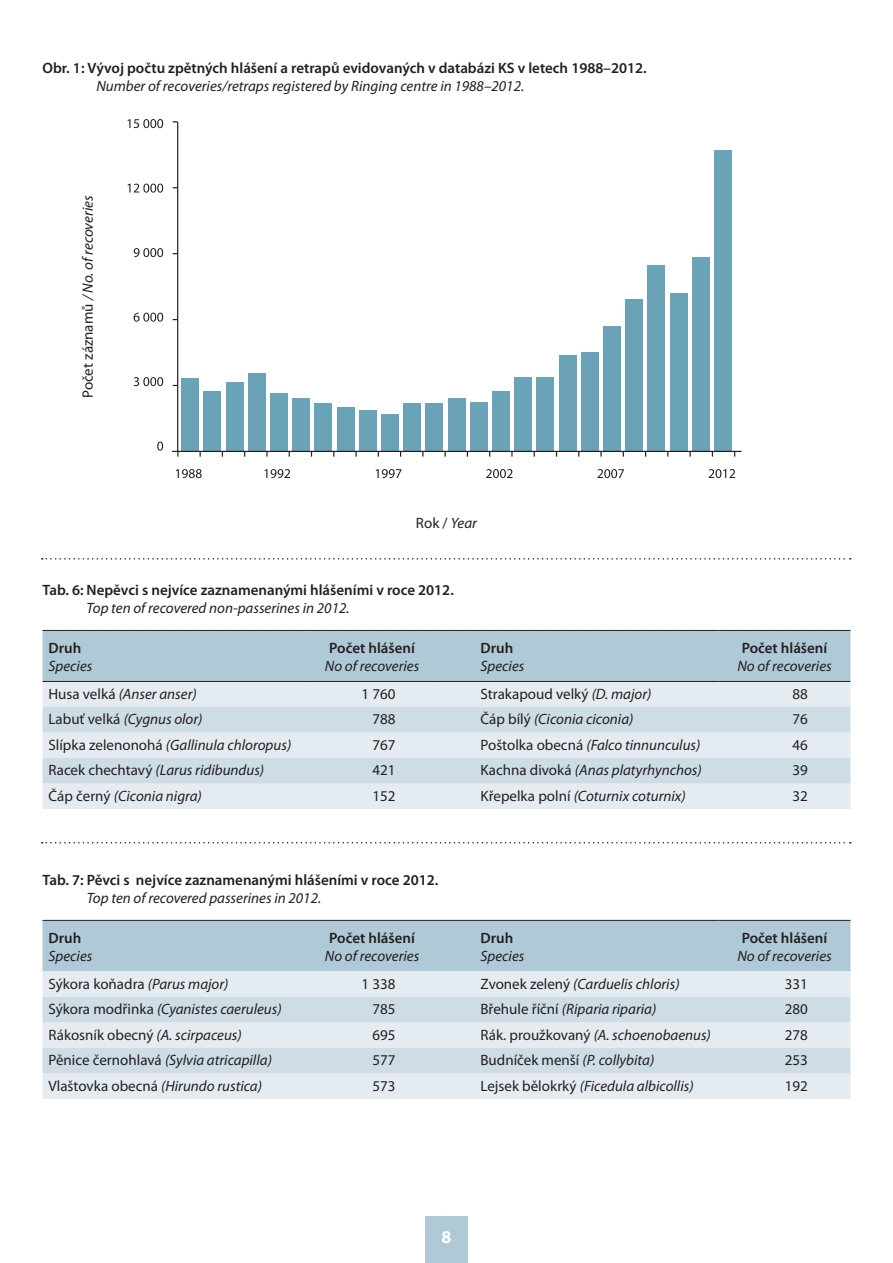
<style>
.page{position:relative;width:893px;height:1263px;background:#fff}
.page>*{position:absolute;margin:0;border:0;box-sizing:border-box;transform-origin:0 0}
.t1{font:700 18px "Myriad Pro";color:#fff}
.t2{font:italic 15px "Myriad Pro";color:#231f20}
.t3{font:600 15px "Myriad Pro";color:#231f20}
.t4{font:15px "Myriad Pro";color:#231f20}
.s1{font-style:normal}
.s2{font-style:italic}
</style>
<div class="page">
<div style="left:43px;top:631px;width:807px;height:50px;background:#b0c9d6"></div>
<div style="left:43px;top:682px;width:807px;height:127px;background:#e4ecf1"></div>
<svg style="left:43px;top:707px;width:807px;height:76px;background:#d4e1e9"></svg>
<hr style="left:43px;top:630px;width:263px;height:1px;background:#231f20">
<hr style="left:306px;top:630px;width:132px;height:1px;background:#231f20">
<hr style="left:438px;top:630px;width:281px;height:1px;background:#231f20">
<hr style="left:719px;top:630px;width:131px;height:1px;background:#231f20">
<hr style="left:43px;top:681px;width:263px;height:1px;background:#231f20">
<hr style="left:306px;top:681px;width:132px;height:1px;background:#231f20">
<hr style="left:438px;top:681px;width:281px;height:1px;background:#231f20">
<hr style="left:719px;top:681px;width:131px;height:1px;background:#231f20">
<div style="left:43px;top:921px;width:807px;height:50px;background:#b0c9d6"></div>
<div style="left:43px;top:971px;width:807px;height:128px;background:#e4ecf1"></div>
<svg style="left:43px;top:997px;width:807px;height:76px;background:#d4e1e9"></svg>
<hr style="left:43px;top:920px;width:263px;height:1px;background:#231f20">
<hr style="left:306px;top:920px;width:132px;height:1px;background:#231f20">
<hr style="left:438px;top:920px;width:281px;height:1px;background:#231f20">
<hr style="left:719px;top:920px;width:131px;height:1px;background:#231f20">
<div style="left:425px;top:1216px;width:43px;height:47px;background:#b0c9d6"></div>
<svg style="left:42px;top:558px;width:809px;height:2px"></svg>
<svg style="left:42px;top:842px;width:809px;height:1px"></svg>
<div style="left:648px;top:265px;width:17px;height:186px;background:#6aa2b7"></div>
<div style="left:692px;top:257px;width:17px;height:194px;background:#6aa2b7"></div>
<div style="left:626px;top:299px;width:17px;height:152px;background:#6aa2b7"></div>
<div style="left:670px;top:293px;width:17px;height:158px;background:#6aa2b7"></div>
<div style="left:715px;top:150px;width:17px;height:301px;background:#6aa2b7"></div>
<div style="left:603px;top:326px;width:17px;height:125px;background:#6aa2b7"></div>
<div style="left:581px;top:352px;width:17px;height:99px;background:#6aa2b7"></div>
<div style="left:559px;top:355px;width:17px;height:96px;background:#6aa2b7"></div>
<div style="left:537px;top:377px;width:17px;height:74px;background:#6aa2b7"></div>
<div style="left:515px;top:377px;width:17px;height:74px;background:#6aa2b7"></div>
<div style="left:492px;top:391px;width:17px;height:60px;background:#6aa2b7"></div>
<div style="left:470px;top:402px;width:17px;height:49px;background:#6aa2b7"></div>
<div style="left:448px;top:398px;width:17px;height:53px;background:#6aa2b7"></div>
<div style="left:426px;top:403px;width:17px;height:48px;background:#6aa2b7"></div>
<div style="left:404px;top:403px;width:17px;height:48px;background:#6aa2b7"></div>
<div style="left:381px;top:414px;width:17px;height:37px;background:#6aa2b7"></div>
<div style="left:359px;top:410px;width:17px;height:41px;background:#6aa2b7"></div>
<div style="left:337px;top:407px;width:17px;height:44px;background:#6aa2b7"></div>
<div style="left:315px;top:403px;width:17px;height:48px;background:#6aa2b7"></div>
<div style="left:293px;top:398px;width:17px;height:53px;background:#6aa2b7"></div>
<div style="left:270px;top:393px;width:17px;height:58px;background:#6aa2b7"></div>
<div style="left:248px;top:373px;width:17px;height:78px;background:#6aa2b7"></div>
<div style="left:226px;top:382px;width:17px;height:69px;background:#6aa2b7"></div>
<div style="left:204px;top:391px;width:17px;height:60px;background:#6aa2b7"></div>
<div style="left:182px;top:379px;width:17px;height:72px;background:#6aa2b7"></div>
<hr style="left:177px;top:122px;width:1px;height:329px;background:#231f20">
<hr style="left:172px;top:451px;width:569px;height:1px;background:#231f20">
<svg style="left:128px;top:119px;width:35px;height:9px"></svg>
<svg style="left:128px;top:184px;width:35px;height:9px"></svg>
<svg style="left:134px;top:248px;width:29px;height:9px"></svg>
<svg style="left:134px;top:313px;width:29px;height:9px"></svg>
<svg style="left:134px;top:377px;width:29px;height:9px"></svg>
<svg style="left:157px;top:442px;width:6px;height:9px"></svg>
<svg style="left:176px;top:469px;width:26px;height:9px"></svg>
<svg style="left:709px;top:469px;width:26px;height:9px"></svg>
<svg style="left:597px;top:469px;width:27px;height:9px"></svg>
<svg style="left:486px;top:469px;width:27px;height:9px"></svg>
<svg style="left:376px;top:469px;width:25px;height:9px"></svg>
<svg style="left:264px;top:469px;width:26px;height:9px"></svg>
<p class="t3" style="left:43px;top:58px;width:606px">Obr. 1: Vývoj počtu zpětných hlášení a retrapů evidovaných v databázi KS v letech 1988–2012.</p>
<p class="t2" style="left:96px;top:77px;width:429px">Number of recoveries/retraps registered by Ringing centre in 1988–2012.</p>
<p class="t2" style="left:79px;top:398px;width:204px;rotate:-90deg"><span class="s1">Počet záznamů</span> / No. of recoveries</p>
<p class="t4" style="left:416px;top:513px;width:63px">Rok / <span class="s2">Year</span></p>
<p class="t3" style="left:43px;top:580px;width:413px">Tab. 6: Nepěvci s nejvíce zaznamenanými hlášeními v roce 2012.</p>
<p class="t2" style="left:87px;top:599px;width:264px">Top ten of recovered non-passerines in 2012.</p>
<p class="t3" style="left:49px;top:638px;width:34px">Druh</p>
<p class="t2" style="left:49px;top:656px;width:45px">Species</p>
<p class="t3" style="left:329px;top:638px;width:87px">Počet hlášení</p>
<p class="t2" style="left:325px;top:656px;width:96px">No of recoveries</p>
<p class="t3" style="left:480px;top:638px;width:34px">Druh</p>
<p class="t2" style="left:480px;top:656px;width:45px">Species</p>
<p class="t3" style="left:742px;top:638px;width:87px">Počet hlášení</p>
<p class="t2" style="left:737px;top:656px;width:96px">No of recoveries</p>
<p class="t2" style="left:49px;top:684px;width:150px"><span class="s1">Husa velká</span> (Anser anser)</p>
<p class="t4" style="left:361px;top:684px;width:35px">1 760</p>
<p class="t4" style="left:480px;top:684px;width:172px">Strakapoud velký <span class="s2">(D. major)</span></p>
<p class="t4" style="left:792px;top:684px;width:17px">88</p>
<p class="t2" style="left:49px;top:710px;width:155px"><span class="s1">Labuť velká</span> (Cygnus olor)</p>
<p class="t4" style="left:372px;top:710px;width:25px">788</p>
<p class="t2" style="left:480px;top:710px;width:154px"><span class="s1">Čáp bílý</span> (Ciconia ciconia)</p>
<p class="t4" style="left:792px;top:710px;width:17px">76</p>
<p class="t2" style="left:49px;top:735px;width:244px"><span class="s1">Slípka zelenonohá</span> (Gallinula chloropus)</p>
<p class="t4" style="left:372px;top:735px;width:25px">767</p>
<p class="t2" style="left:480px;top:735px;width:221px"><span class="s1">Poštolka obecná</span> (Falco tinnunculus)</p>
<p class="t4" style="left:792px;top:735px;width:17px">46</p>
<p class="t2" style="left:49px;top:761px;width:217px"><span class="s1">Racek chechtavý</span> (Larus ridibundus)</p>
<p class="t4" style="left:372px;top:761px;width:25px">421</p>
<p class="t2" style="left:480px;top:761px;width:223px"><span class="s1">Kachna divoká</span> (Anas platyrhynchos)</p>
<p class="t4" style="left:792px;top:761px;width:17px">39</p>
<p class="t2" style="left:49px;top:786px;width:155px"><span class="s1">Čáp černý</span> (Ciconia nigra)</p>
<p class="t4" style="left:372px;top:786px;width:25px">152</p>
<p class="t2" style="left:480px;top:786px;width:207px"><span class="s1">Křepelka polní</span> (Coturnix coturnix)</p>
<p class="t4" style="left:792px;top:786px;width:17px">32</p>
<p class="t3" style="left:43px;top:870px;width:397px">Tab. 7: Pěvci s nejvíce zaznamenanými hlášeními v roce 2012.</p>
<p class="t2" style="left:87px;top:889px;width:236px">Top ten of recovered passerines in 2012.</p>
<p class="t3" style="left:49px;top:928px;width:34px">Druh</p>
<p class="t2" style="left:49px;top:946px;width:45px">Species</p>
<p class="t3" style="left:329px;top:928px;width:87px">Počet hlášení</p>
<p class="t2" style="left:325px;top:946px;width:96px">No of recoveries</p>
<p class="t3" style="left:480px;top:928px;width:34px">Druh</p>
<p class="t2" style="left:480px;top:946px;width:45px">Species</p>
<p class="t3" style="left:742px;top:928px;width:87px">Počet hlášení</p>
<p class="t2" style="left:737px;top:946px;width:96px">No of recoveries</p>
<p class="t4" style="left:49px;top:974px;width:181px">Sýkora koňadra <span class="s2">(Parus major)</span></p>
<p class="t4" style="left:361px;top:974px;width:35px">1 338</p>
<p class="t2" style="left:480px;top:974px;width:201px"><span class="s1">Zvonek zelený</span> (Carduelis chloris)</p>
<p class="t4" style="left:785px;top:974px;width:25px">331</p>
<p class="t2" style="left:49px;top:1000px;width:235px"><span class="s1">Sýkora modřinka</span> (Cyanistes caeruleus)</p>
<p class="t4" style="left:372px;top:1000px;width:25px">785</p>
<p class="t2" style="left:480px;top:1000px;width:177px"><span class="s1">Břehule říční</span> (Riparia riparia)</p>
<p class="t4" style="left:785px;top:1000px;width:25px">280</p>
<p class="t4" style="left:49px;top:1025px;width:195px">Rákosník obecný <span class="s2">(A. scirpaceus)</span></p>
<p class="t4" style="left:372px;top:1025px;width:25px">695</p>
<p class="t2" style="left:480px;top:1025px;width:232px"><span class="s1">Rák. proužkovaný</span> (A. schoenobaenus)</p>
<p class="t4" style="left:785px;top:1025px;width:25px">278</p>
<p class="t2" style="left:49px;top:1051px;width:225px"><span class="s1">Pěnice černohlavá</span> (Sylvia atricapilla)</p>
<p class="t4" style="left:372px;top:1051px;width:25px">577</p>
<p class="t4" style="left:480px;top:1051px;width:175px">Budníček menší <span class="s2">(P. collybita)</span></p>
<p class="t4" style="left:785px;top:1051px;width:25px">253</p>
<p class="t2" style="left:49px;top:1076px;width:215px"><span class="s1">Vlaštovka obecná</span> (Hirundo rustica)</p>
<p class="t4" style="left:372px;top:1076px;width:25px">573</p>
<p class="t2" style="left:480px;top:1076px;width:215px"><span class="s1">Lejsek bělokrký</span> (Ficedula albicollis)</p>
<p class="t4" style="left:785px;top:1076px;width:25px">192</p>
<p class="t1" style="left:441px;top:1225px;width:11px">8</p>
</div>
